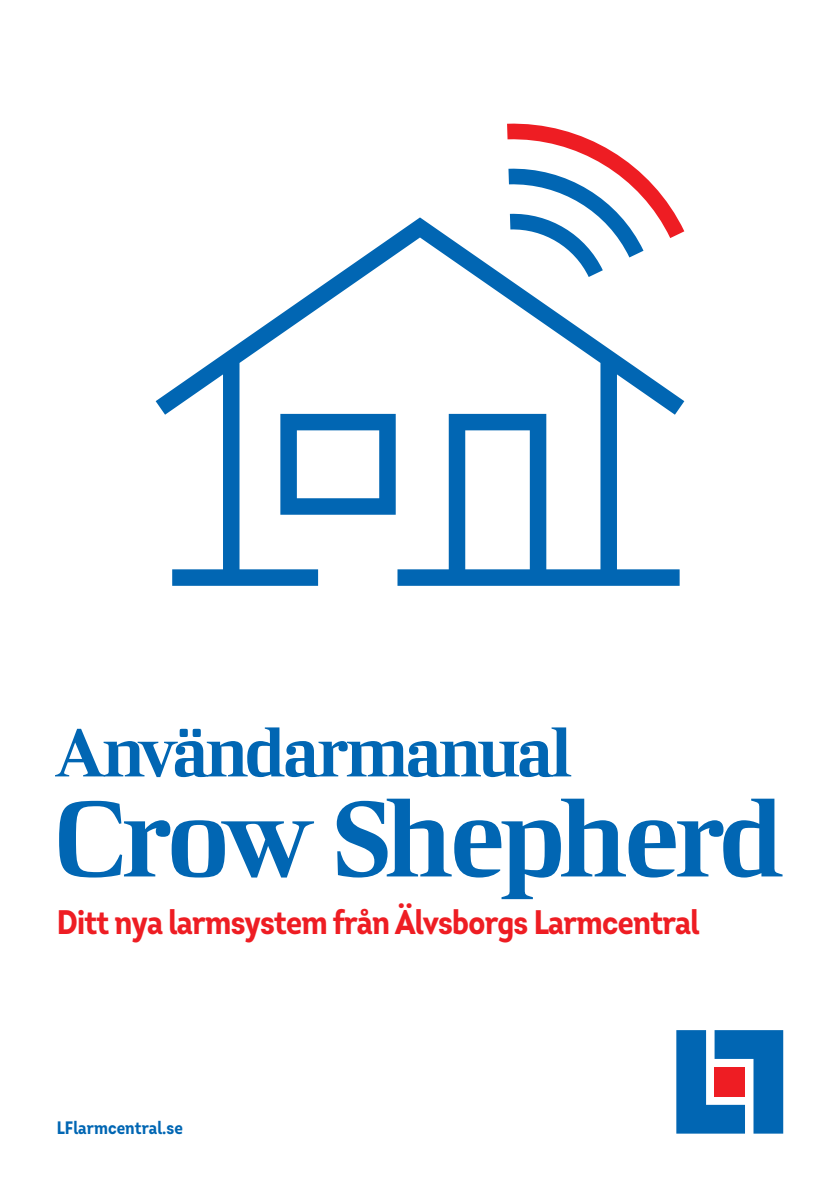
<style>
.page{position:relative;width:840px;height:1191px;background:#fff}
.page>*{position:absolute;margin:0;border:0;box-sizing:border-box;transform-origin:0 0}
.t1{font:108px "LF Rubrik 2";letter-spacing:-.04em;color:#0166b3}
.t2{font:68px "LF Rubrik 2";letter-spacing:-.05em;color:#0166b3}
.t3{font:700 34px "Intro Cond";letter-spacing:-.02em;color:#ee1d23}
.Rubrik_vit{font:700 18px "Intro Cond";letter-spacing:.005em;color:#0166b3}
</style>
<div class="page">
<svg style="left:155px;top:217px;width:529px;height:369px"></svg>
<svg style="left:280px;top:414px;width:115px;height:101px"></svg>
<svg style="left:506px;top:124px;width:178px;height:153px"></svg>
<svg style="left:676px;top:1030px;width:106px;height:103px"></svg>
<div style="left:714px;top:1067px;width:30px;height:29px;background:#ee1d23"></div>
<p class="t2" style="left:54px;top:711px;width:519px">Användarmanual</p>
<p class="t1" style="left:54px;top:772px;width:730px">Crow Shepherd</p>
<p class="t3" style="left:57px;top:901px;width:643px">Ditt nya larmsystem från Älvsborgs Larmcentral</p>
<p class="Rubrik_vit" style="left:57px;top:1116px;width:127px">LFlarmcentral.se</p>
</div>
